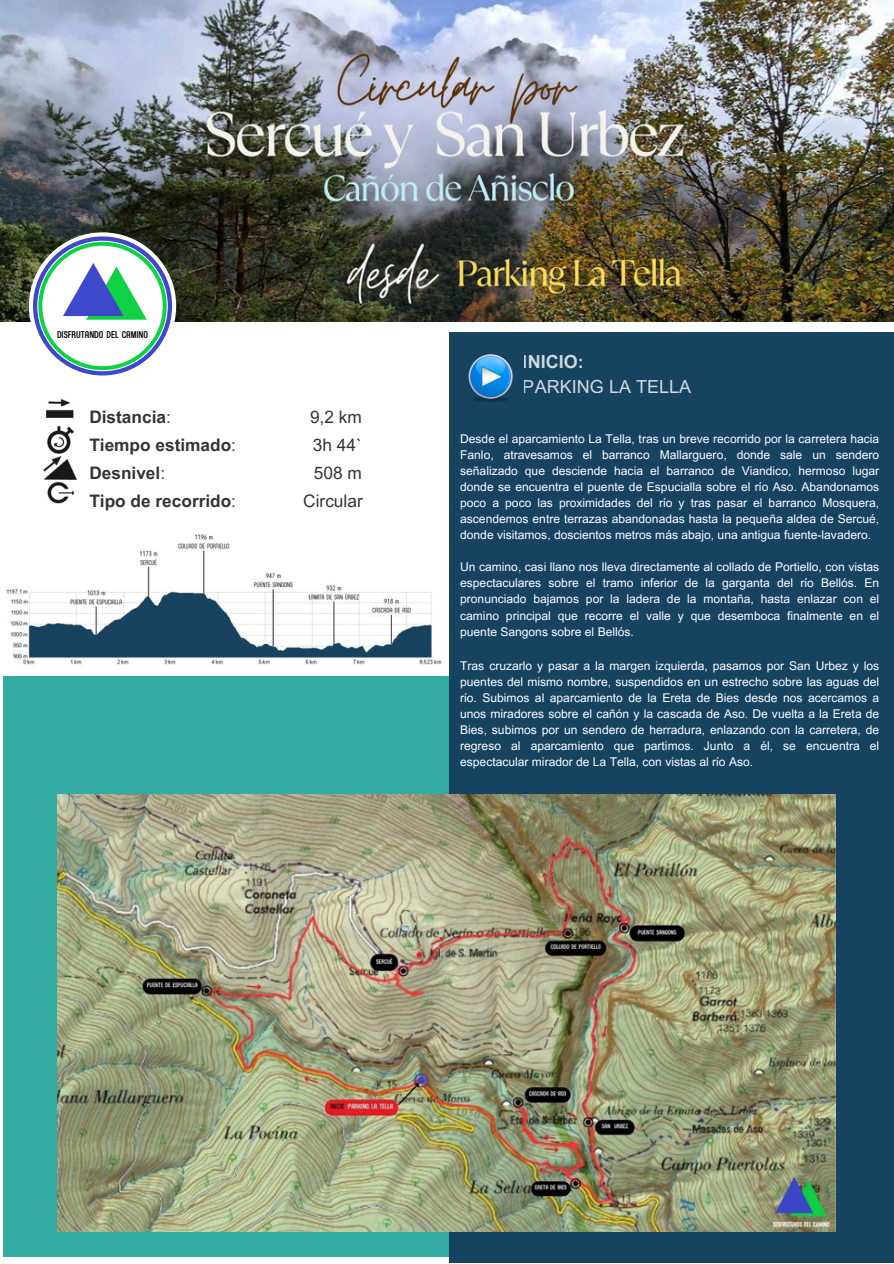
<style>
.page{position:relative;width:894px;height:1264px;background:#fff}
.page>*{position:absolute;margin:0;border:0;box-sizing:border-box;transform-origin:0 0}
.t1{font:18px "Arial MT Pro";color:#fff}
.t2{font:700 18px "Arial MT Pro";color:#fff}
.t3{font:700 17.25px "Arial MT Pro";color:#000}
.t4{font:17.25px "Arial MT Pro";color:#000}
.t5{font:12px/16px "Arial MT Pro";color:#fff;text-align:justify}
.t6{font:700 9.6px "Arch TH Cond";color:#000}
.s1{font-weight:400}
</style>
<div class="page">
<img style="left:0;top:0;width:893px;height:321px">
<div style="left:29px;top:232px;width:147px;height:147px;background:#fff;border-radius:50%"></div>
<svg style="left:33px;top:236px;width:139px;height:139px"></svg>
<div style="left:449px;top:333px;width:444px;height:929px;background:#154360"></div>
<img style="left:468px;top:354px;width:45px;height:48px">
<div style="left:4px;top:676px;width:445px;height:580px;background:#34aba2"></div>
<img style="left:58px;top:794px;width:777px;height:437px">
<img style="left:46px;top:400px;width:28px;height:18px">
<img style="left:47px;top:425px;width:27px;height:28px">
<img style="left:43px;top:456px;width:34px;height:23px">
<img style="left:47px;top:481px;width:27px;height:23px">
<img style="left:6px;top:534px;width:436px;height:131px">
<p class="t6" style="left:57px;top:328px;width:93px">DISFRUTANDO DEL CAMINO</p>
<h2 class="t3" style="left:89px;top:410px;width:83px">Distancia<span class="s1">:</span></h2>
<h2 class="t4" style="left:310px;top:410px;width:53px">9,2 km</h2>
<h2 class="t3" style="left:89px;top:438px;width:148px">Tiempo estimado<span class="s1">:</span></h2>
<h2 class="t4" style="left:313px;top:438px;width:50px">3h 44`</h2>
<h2 class="t3" style="left:89px;top:466px;width:77px">Desnivel<span class="s1">:</span></h2>
<h2 class="t4" style="left:314px;top:466px;width:49px">508 m</h2>
<h2 class="t3" style="left:89px;top:494px;width:148px">Tipo de recorrido<span class="s1">:</span></h2>
<h2 class="t4" style="left:303px;top:494px;width:61px">Circular</h2>
<h1 class="t2" style="left:522px;top:355px;width:63px">INICIO:</h1>
<h1 class="t1" style="left:522px;top:379px;width:170px">PARKING LA TELLA</h1>
<p class="t5" style="left:460px;top:432px;width:420px">Desde el aparcamiento La Tella, tras un breve recorrido por la carretera hacia Fanlo, atravesamos el barranco Mallarguero, donde sale un sendero señalizado que desciende hacia el barranco de Viandico, hermoso lugar donde se encuentra el puente de Espucialla sobre el río Aso. Abandonamos poco a poco las proximidades del río y tras pasar el barranco Mosquera, ascendemos entre terrazas abandonadas hasta la pequeña aldea de Sercué, donde visitamos, doscientos metros más abajo, una antigua fuente-lavadero.</p>
<p class="t5" style="left:460px;top:560px;width:420px">Un camino, casi llano nos lleva directamente al collado de Portiello, con vistas espectaculares sobre el tramo inferior de la garganta del río Bellós. En pronunciado bajamos por la ladera de la montaña, hasta enlazar con el camino principal que recorre el valle y que desemboca finalmente en el puente Sangons sobre el Bellós.</p>
<h2 class="t5" style="left:460px;top:659px;width:420px">Tras cruzarlo y pasar a la margen izquierda, pasamos por San Urbez y los puentes del mismo nombre, suspendidos en un estrecho sobre las aguas del río. Subimos al aparcamiento de la Ereta de Bies desde nos acercamos a unos miradores sobre el cañón y la cascada de Aso. De vuelta a la Ereta de Bies, subimos por un sendero de herradura, enlazando con la carretera, de regreso al aparcamiento que partimos. Junto a él, se encuentra el espectacular mirador de La Tella, con vistas al río Aso.</h2>
</div>
